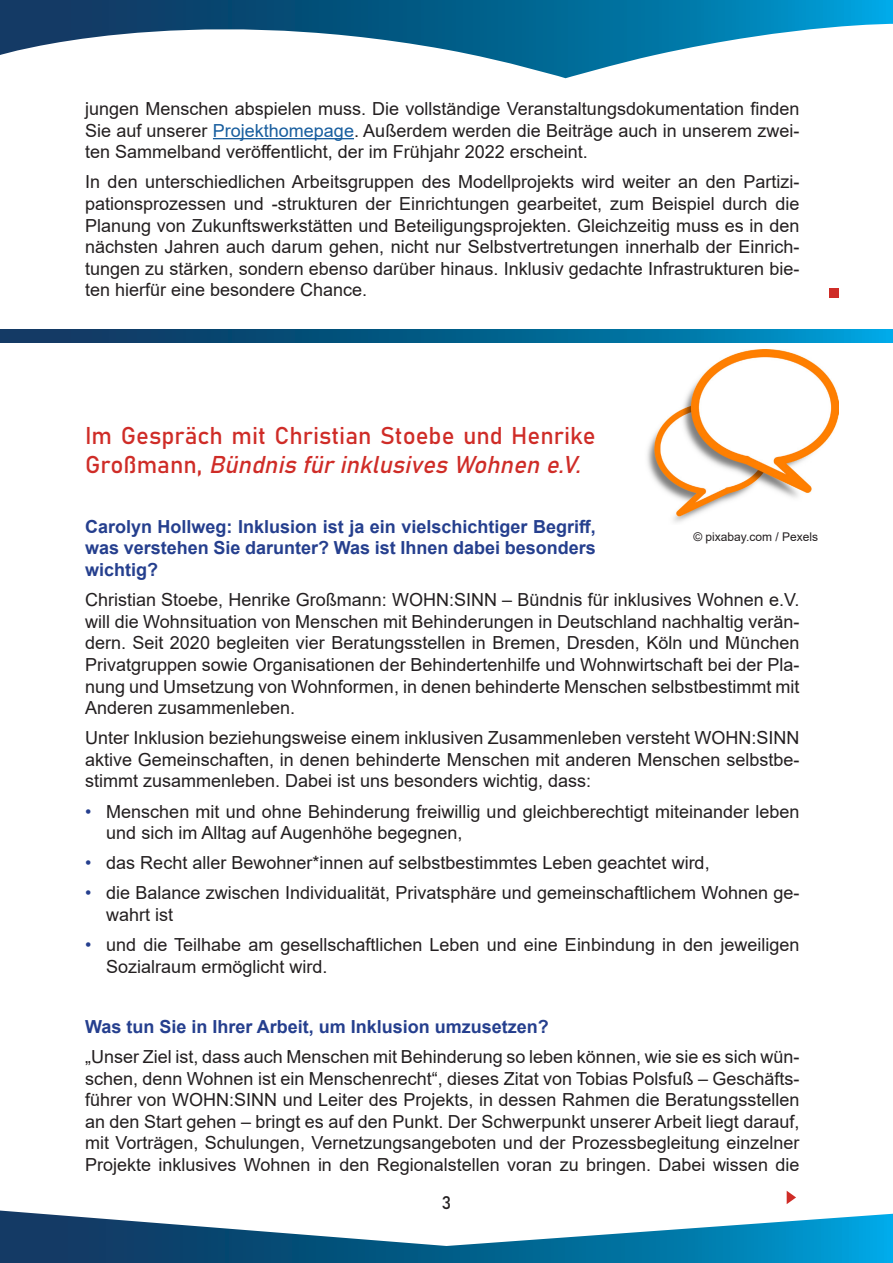
<style>
.page{position:relative;width:893px;height:1263px;background:#fff}
.page>*{position:absolute;margin:0;border:0;box-sizing:border-box;transform-origin:0 0}
.t1{font:24px/28.8px "Bahnschrift";color:#cf2c27}
.t2{font:18px/21.6px "Arial";color:#231f20;text-align:justify}
.t3{font:700 18px/21.6px "Arial";color:#253f8e;text-align:justify}
.t4{font:18px "Bahnschrift";color:#231f20}
.t5{font:12px "Arial";color:#231f20}
.s1{color:#175d9e}
.s2{font-style:italic}
.s3{color:#253f8e}
</style>
<div class="page">
<svg style="left:0;top:0;width:893px;height:78px"></svg>
<svg style="left:0;top:1210px;width:893px;height:53px"></svg>
<hr style="left:213px;top:138px;width:141px;height:1px;background:#175d9e">
<svg style="left:787px;top:1191px;width:9px;height:13px"></svg>
<svg style="left:0;top:330px;width:893px;height:13px;background:#04618f"></svg>
<img style="left:647px;top:350px;width:192px;height:173px">
<div style="left:830px;top:288px;width:9px;height:9px;background:#cf2c27"></div>
<p class="t2" style="left:85px;top:98px;width:716px">jungen Menschen abspielen muss. Die vollständige Veranstaltungsdokumentation finden Sie auf unserer <span class="s1">Projekthomepage</span>. Außerdem werden die Beiträge auch in unserem zwei&shy;ten Sammelband veröffentlicht, der im Frühjahr 2022 erscheint.</p>
<p class="t2" style="left:85px;top:171px;width:716px">In den unterschiedlichen Arbeitsgruppen des Modellprojekts wird weiter an den Partizi&shy;pationsprozessen und -strukturen der Einrichtungen gearbeitet, zum Beispiel durch die Planung von Zukunftswerkstätten und Beteiligungsprojekten. Gleichzeitig muss es in den nächsten Jahren auch darum gehen, nicht nur Selbstvertretungen innerhalb der Einrich&shy;tungen zu stärken, sondern ebenso darüber hinaus. Inklusiv gedachte Infrastrukturen bie&shy;ten hierfür eine besondere Chance.</p>
<h1 class="t1" style="left:85px;top:419px;width:512px">Im Gespräch mit Christian Stoebe und Henrike<br>G r o ß m a n n , <span class="s2">BündnisfürinklusivesWohnen e.V.</span></h1>
<p class="t3" style="left:85px;top:516px;width:512px">Carolyn Hollweg: Inklusion ist ja ein vielschichtiger Begriff, was verstehen Sie darunter? Was ist Ihnen dabei besonders wichtig?</p>
<p class="t2" style="left:85px;top:589px;width:716px">Christian Stoebe, Henrike Großmann: WOHN:SINN – Bündnis für inklusives Wohnen e.V. will die Wohnsituation von Menschen mit Behinderungen in Deutschland nachhaltig verän&shy;dern. Seit 2020 begleiten vier Beratungsstellen in Bremen, Dresden, Köln und München Privatgruppen sowie Organisationen der Behindertenhilfe und Wohnwirtschaft bei der Pla&shy;nung und Umsetzung von Wohnformen, in denen behinderte Menschen selbstbestimmt mit Anderen zusammenleben.</p>
<p class="t2" style="left:85px;top:727px;width:716px">Unter Inklusion beziehungsweise einem inklusiven Zusammenleben versteht WOHN:SINN aktive Gemeinschaften, in denen behinderte Menschen mit anderen Menschen selbstbe&shy;stimmt zusammenleben. Dabei ist uns besonders wichtig, dass:</p>
<p class="t2" style="left:106px;top:800px;width:695px;text-indent:-21px"><span class="s3">•</span> Menschen mit und ohne Behinderung freiwillig und gleichberechtigt miteinander leben und sich im Alltag auf Augenhöhe begegnen,</p>
<p class="t2" style="left:85px;top:852px;width:626px"><span class="s3">•</span> das Recht aller Bewohner*innen auf selbstbestimmtes Leben geachtet wird,</p>
<p class="t2" style="left:106px;top:882px;width:695px;text-indent:-21px"><span class="s3">•</span> die Balance zwischen Individualität, Privatsphäre und gemeinschaftlichem Wohnen ge&shy;wahrt ist</p>
<p class="t2" style="left:106px;top:934px;width:695px;text-indent:-21px"><span class="s3">•</span> und die Teilhabe am gesellschaftlichen Leben und eine Einbindung in den jeweiligen<br>Sozialraum ermöglicht wird.</p>
<p class="t5" style="left:693px;top:529px;width:126px">© pixabay.com / Pexels</p>
<p class="t3" style="left:85px;top:1016px;width:465px">Was tun Sie in Ihrer Arbeit, um Inklusion umzusetzen?</p>
<p class="t2" style="left:85px;top:1046px;width:716px">„Unser Ziel ist, dass auch Menschen mit Behinderung so leben können, wie sie es sich wün&shy;schen, denn Wohnen ist ein Menschenrecht“, dieses Zitat von Tobias Polsfuß – Geschäfts&shy;führer von WOHN:SINN und Leiter des Projekts, in dessen Rahmen die Beratungsstellen an den Start gehen – bringt es auf den Punkt. Der Schwerpunkt unserer Arbeit liegt darauf, mit Vorträgen, Schulungen, Vernetzungsangeboten und der Prozessbegleitung einzelner Projekte inklusives Wohnen in den Regionalstellen voran zu bringen. Dabei wissen die</p>
<p class="t4" style="left:442px;top:1189px;width:11px">3</p>
</div>
